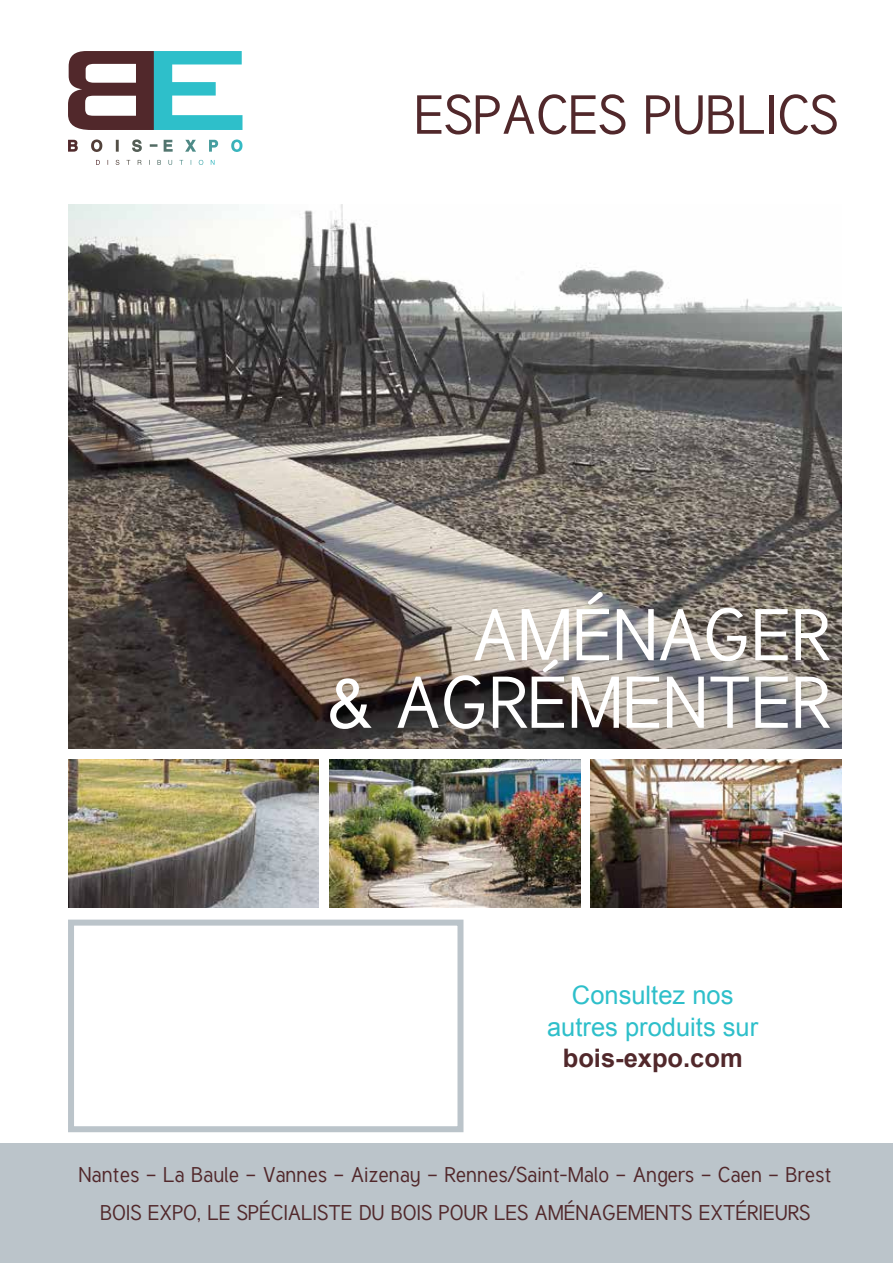
<style>
.page{position:relative;width:893px;height:1263px;background:#fff}
.page>*{position:absolute;margin:0;border:0;box-sizing:border-box;transform-origin:0 0}
.t1{font:72px/67.5px "Tuffy";color:#fff;text-align:right}
.t2{font:54px "Tuffy";color:#51282b}
.t3{font:25.5px/32.4px "Arial";color:#2ebfca;text-align:center}
.t4{font:700 25.5px "Arial";color:#51282b}
.t5{font:21px "Tuffy";color:#51282b}
.s1{font-family:"Helvetica";font-size:69px}
</style>
<div class="page">
<div style="left:0;top:1144px;width:893px;height:119px;background:#bbc4ca"></div>
<svg style="left:68px;top:51px;width:174px;height:79px"></svg>
<svg style="left:68px;top:139px;width:174px;height:13px"></svg>
<svg style="left:96px;top:160px;width:118px;height:5px"></svg>
<div style="left:68px;top:919px;width:395px;height:213px;border:6px solid #bbc4ca"></div>
<img style="left:68px;top:759px;width:251px;height:149px">
<img style="left:330px;top:759px;width:251px;height:149px">
<img style="left:591px;top:759px;width:251px;height:149px">
<img style="left:68px;top:204px;width:774px;height:544px">
<h2 class="t2" style="left:414px;top:82px;width:425px">ESPACES PUBLICS</h2>
<h1 class="t1" style="left:327px;top:600px;width:504px">AMÉNAGER<br><span class="s1">&amp;</span> AGRÉMENTER</h1>
<p class="t3" style="left:547px;top:979px;width:213px">Consultez nos autres produits sur</p>
<p class="t4" style="left:563px;top:1041px;width:181px">bois-expo.com</p>
<p class="t5" style="left:79px;top:1161px;width:755px">Nantes - La Baule - Vannes - Aizenay - Rennes/Saint-Malo - Angers - Caen - Brest</p>
<p class="t5" style="left:100px;top:1200px;width:712px">BOIS EXPO, LE SPÉCIALISTE DU BOIS POUR LES AMÉNAGEMENTS EXTÉRIEURS</p>
</div>
